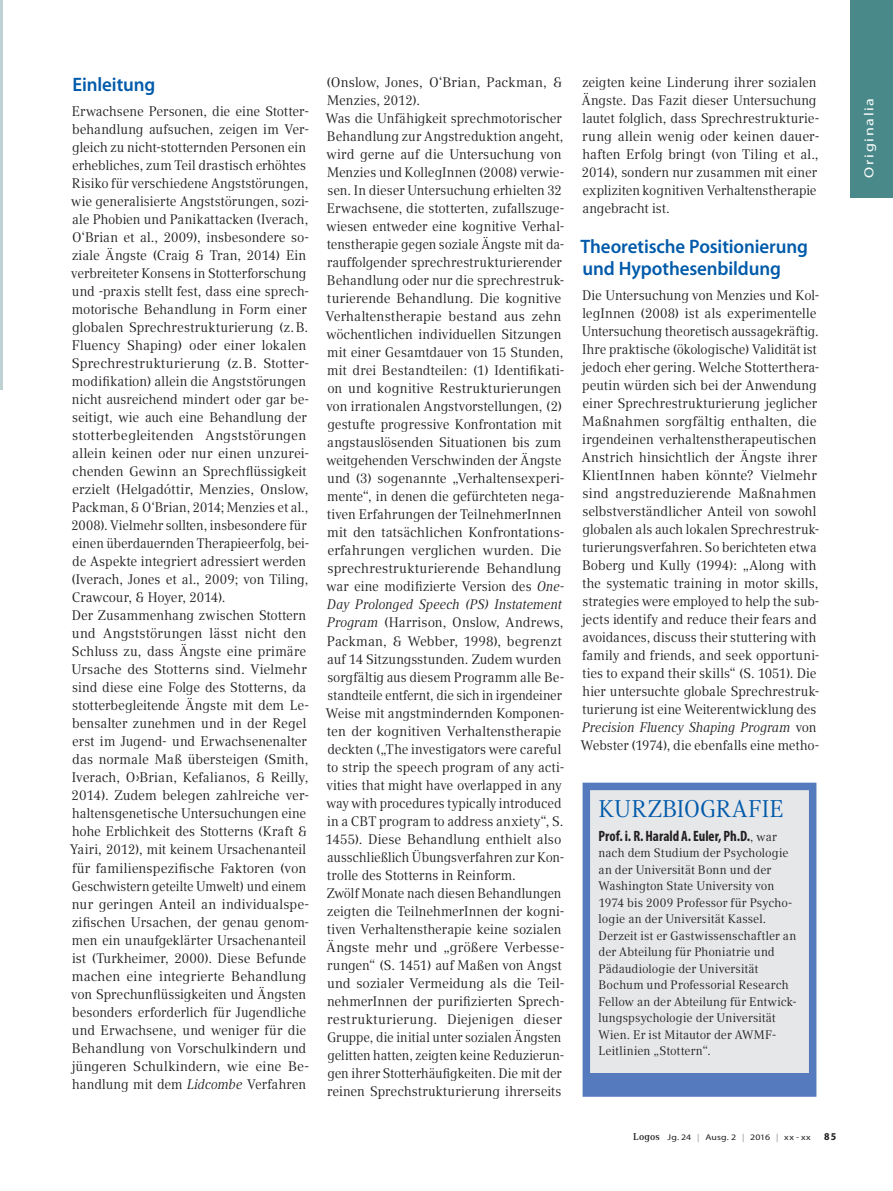
<style>
.page{position:relative;width:893px;height:1191px;background:#fff}
.page>*{position:absolute;margin:0;border:0;box-sizing:border-box;transform-origin:0 0}
.t1{font:24px "Compatil Text LT Pro";letter-spacing:.01em;color:#015aaa;scale:.96 1}
.t2{font:600 19.5px/22px "Myriad Pro";letter-spacing:-.005em;color:#015aaa}
.t3{font:700 condensed 15px "Myriad Pro";letter-spacing:-.005em;color:#231f20}
.t4{font:13.8px/18px "Compatil Text LT Pro";letter-spacing:-.005em;color:#231f20;scale:.96 1}
.t5{font:13.8px/18px "Compatil Text LT Pro";letter-spacing:-.005em;color:#231f20}
.t6{font:13.2px "Myriad Pro";letter-spacing:.105em;color:#fff;scale:1.21 1}
.t7{font:12.3px/16.5px "Compatil Text LT Pro";letter-spacing:.005em;color:#231f20}
.t8{font:700 10.5px "Myriad Pro";color:#231f20;scale:.94 1}
.t9{font:8.4px "Myriad Pro";letter-spacing:.01em;color:#231f20;scale:1.18 1}
.s1{font-style:italic}
.s2{font-family:"Compatil Text LT Pro";font-weight:400;font-stretch:normal;font-size:12.3px}
.s3{font-family:"Compatil Text LT Pro";font-weight:700;font-size:9.75px}
.s4{color:#939598}
</style>
<div class="page">
<div style="left:850px;top:0;width:43px;height:198px;background:#498989"></div>
<hr style="left:0;top:0;width:2px;height:389px;background:#bed2d3">
<div style="left:586px;top:786px;width:227px;height:307px;background:#e6e7e9"></div>
<div style="left:583px;top:782px;width:233px;height:314px;border:8px solid #557bbe"></div>
<div style="left:589px;top:1073px;width:220px;height:19px;background:#557bbe"></div>
<h2 class="t2" style="left:72px;top:73px;width:84px">Einleitung</h2>
<p class="t4" style="left:70px;top:102px;width:251px">Erwachsene Personen, die eine Stotter&shy;behandlung aufsuchen, zeigen im Ver&shy;gleich zu nicht-stotternden Personen ein erhebliches, zum Teil drastisch erhöhtes Risiko für verschiedene Angststörungen, wie generalisierte Angststörungen, sozi&shy;ale Phobien und Panikattacken (Iverach, O‘Brian et al., 2009), insbesondere so&shy;ziale Ängste (Craig &amp; Tran, 2014) Ein verbreiteter Konsens in Stotterforschung und -praxis stellt fest, dass eine sprech&shy;motorische Behandlung in Form einer globalen Sprechrestrukturierung (z.B.<br>Fluency Shaping) oder einer lokalen Sprechrestrukturierung (z.B. Stotter&shy;modifikation) allein die Angststörungen nicht ausreichend mindert oder gar be&shy;seitigt, wie auch eine Behandlung der stotterbegleitenden Angststörungen allein keinen oder nur einen unzurei&shy;chenden Gewinn an Sprechflüssigkeit erzielt (Helgadóttir, Menzies, Onslow, Packman, &amp; O‘Brian, 2014; Menzies et al., 2008). Vielmehr sollten, insbesondere für einen überdauernden Therapieerfolg, bei&shy;de Aspekte integriert adressiert werden (Iverach, Jones et al., 2009; von Tiling, Crawcour, &amp; Hoyer, 2014).<br>Der Zusammenhang zwischen Stottern und Angststörungen lässt nicht den Schluss zu, dass Ängste eine primäre Ursache des Stotterns sind. Vielmehr sind diese eine Folge des Stotterns, da stotterbegleitende Ängste mit dem Le&shy;bensalter zunehmen und in der Regel erst im Jugend- und Erwachsenenalter das normale Maß übersteigen (Smith, Iverach, O›Brian, Kefalianos, &amp; Reilly, 2014). Zudem belegen zahlreiche ver&shy;haltensgenetische Untersuchungen eine hohe Erblichkeit des Stotterns (Kraft &amp; Yairi, 2012), mit keinem Ursachenanteil für familienspezifische Faktoren (von Geschwistern geteilte Umwelt) und einem nur geringen Anteil an individualspe&shy;zifischen Ursachen, der genau genom&shy;men ein unaufgeklärter Ursachenanteil ist (Turkheimer, 2000). Diese Befunde machen eine integrierte Behandlung von Sprechunflüssigkeiten und Ängsten besonders erforderlich für Jugendliche und Erwachsene, und weniger für die Behandlung von Vorschulkindern und jüngeren Schulkindern, wie eine Be&shy;handlung mit dem <span class="s1">Lidcombe</span> Verfahren</p>
<p class="t5" style="left:325px;top:73px;width:241px">(Onslow, Jones, O‘Brian, Packman, &amp; Menzies, 2012).<br>Was die Unfähigkeit sprechmotorischer Behandlung zur Angstreduktion angeht, wird gerne auf die Untersuchung von Menzies und KollegInnen (2008) verwie&shy;sen. In dieser Untersuchung erhielten 32<br>Erwachsene, die stotterten, zufallszuge&shy;wiesen entweder eine kognitive Verhal&shy;tenstherapie gegen soziale Ängste mit da&shy;rauffolgender sprechrestrukturierender Behandlung oder nur die sprechrestruk&shy;turierende Behandlung. Die kognitive Verhaltenstherapie bestand aus zehn wöchentlichen individuellen Sitzungen mit einer Gesamtdauer von 15 Stunden, mit drei Bestandteilen: (1) Identifikati&shy;on und kognitive Restrukturierungen von irrationalen Angstvorstellungen, (2) gestufte progressive Konfrontation mit angstauslösenden Situationen bis zum weitgehenden Verschwinden der Ängste und (3) sogenannte „Verhaltensexperi&shy;mente“, in denen die gefürchteten nega&shy;tiven Erfahrungen der TeilnehmerInnen mit den tatsächlichen Konfrontations&shy;erfahrungen verglichen wurden. Die sprechrestrukturierende Behandlung war eine modifizierte Version des <span class="s1">One-Day Prolonged Speech (PS) Instatement Program</span> (Harrison, Onslow, Andrews, Packman, &amp; Webber, 1998), begrenzt auf 14 Sitzungsstunden. Zudem wurden sorgfältig aus diesem Programm alle Be&shy;standteile entfernt, die sich in irgendeiner Weise mit angstmindernden Komponen&shy;ten der kognitiven Verhaltenstherapie deckten („The investigators were careful to strip the speech program of any acti&shy;vities that might have overlapped in any way with procedures typically introduced in a CBT program to address anxiety“, S.<br>1455). Diese Behandlung enthielt also ausschließlich Übungsverfahren zur Kon&shy;trolle des Stotterns in Reinform.<br>Zwölf Monate nach diesen Behandlungen zeigten die TeilnehmerInnen der kogni&shy;tiven Verhaltenstherapie keine sozialen Ängste mehr und „größere Verbesse&shy;rungen“ (S. 1451) auf Maßen von Angst und sozialer Vermeidung als die Teil&shy;nehmerInnen der purifizierten Sprech&shy;restrukturierung. Diejenigen dieser Gruppe, die initial unter sozialen Ängsten gelitten hatten, zeigten keine Reduzierun&shy;gen ihrer Stotterhäufigkeiten. Die mit der reinen Sprechstrukturierung ihrerseits</p>
<p class="t4" style="left:582px;top:73px;width:249px">zeigten keine Linderung ihrer sozialen Ängste. Das Fazit dieser Untersuchung lautet folglich, dass Sprechrestrukturie&shy;rung allein wenig oder keinen dauer&shy;haften Erfolg bringt (von Tiling et al., 2014), sondern nur zusammen mit einer expliziten kognitiven Verhaltenstherapie angebracht ist.</p>
<h2 class="t2" style="left:580px;top:235px;width:229px">Theoretische Positionierung und Hypothesenbildung</h2>
<p class="t4" style="left:581px;top:286px;width:250px">Die Untersuchung von Menzies und Kol&shy;legInnen (2008) ist als experimentelle Untersuchung theoretisch aussagekräftig.<br>Ihre praktische (ökologische) Validität ist jedoch eher gering. Welche Stotterthera&shy;peutin würden sich bei der Anwendung einer Sprechrestrukturierung jeglicher Maßnahmen sorgfältig enthalten, die irgendeinen verhaltenstherapeutischen Anstrich hinsichtlich der Ängste ihrer KlientInnen haben könnte? Vielmehr sind angstreduzierende Maßnahmen selbstverständlicher Anteil von sowohl globalen als auch lokalen Sprechrestruk&shy;turierungsverfahren. So berichteten etwa Boberg und Kully (1994): „Along with the systematic training in motor skills, strategies were employed to help the sub&shy;jects identify and reduce their fears and avoidances, discuss their stuttering with family and friends, and seek opportuni&shy;ties to expand their skills“ (S. 1051). Die hier untersuchte globale Sprechrestruk&shy;turierung ist eine Weiterentwicklung des <span class="s1">Precision Fluency Shaping Program</span> von Webster (1974), die ebenfalls eine metho-</p>
<h1 class="t1" style="left:599px;top:794px;width:194px">KURZBIOGRAFIE</h1>
<p class="t3" style="left:599px;top:826px;width:180px">Prof. i. R. Harald A. Euler, Ph.D.<span class="s2">, war</span></p>
<p class="t7" style="left:599px;top:844px;width:200px">nach dem Studium der Psychologie an der Universität Bonn und der Washington State University von 1974 bis 2009 Professor für Psycho&shy;logie an der Universität Kassel.<br>Derzeit ist er Gastwissenschaftler an der Abteilung für Phoniatrie und Pädaudiologie der Universität Bochum und Professorial Research Fellow an der Abteilung für Entwick&shy;lungspsychologie der Universität Wien. Er ist Mitautor der AWMF-Leitlinien „Stottern“.</p>
<p class="t9" style="left:633px;top:1132px;width:152px"><span class="s3">Logos</span> Jg. 24 <span class="s4">|</span> Ausg. 2 <span class="s4">|</span> 2016 <span class="s4">|</span> xx - xx</p>
<p class="t8" style="left:824px;top:1129px;width:14px">85</p>
<p class="t6" style="left:861px;top:178px;width:67px;rotate:-90deg">Originalia</p>
</div>
